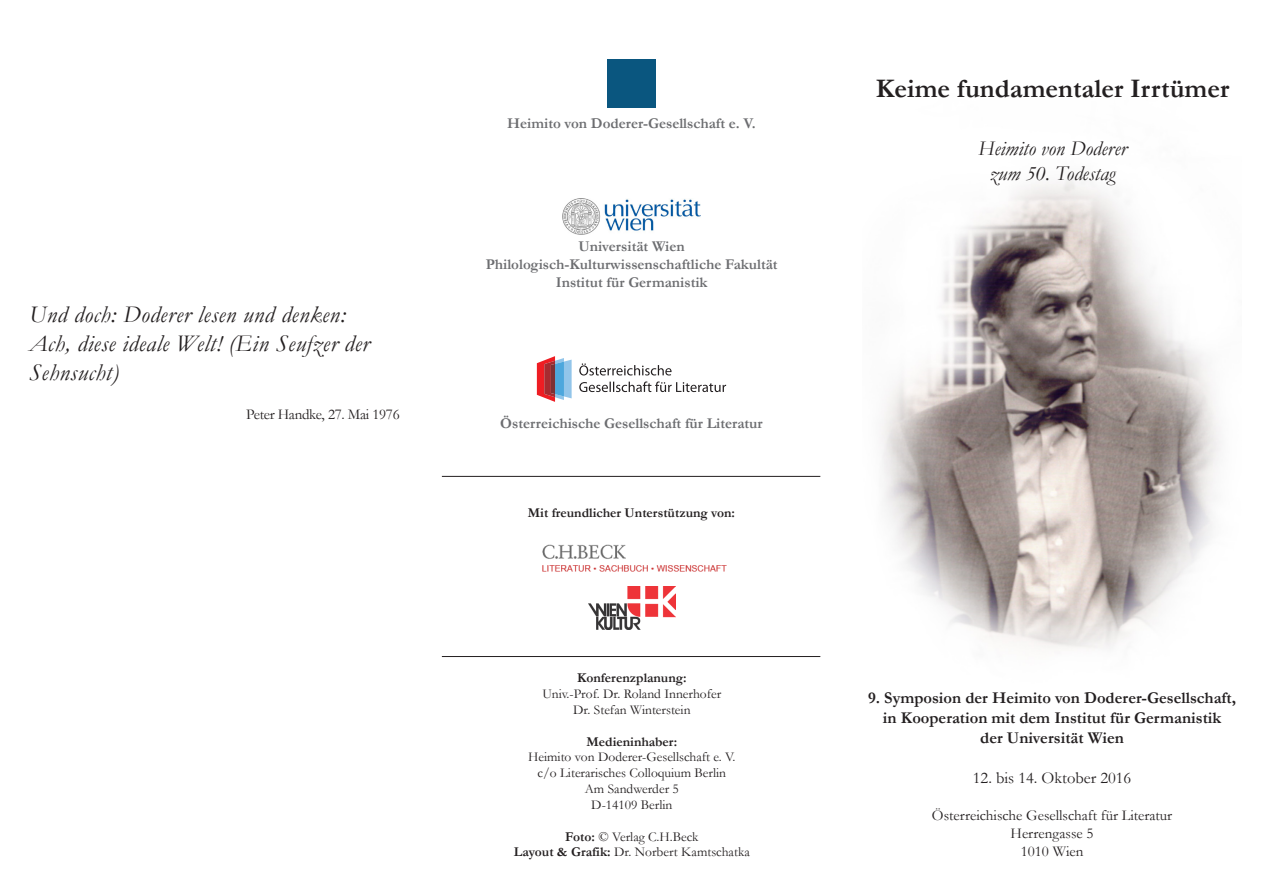
<style>
.page{position:relative;width:1263px;height:893px;background:#fff}
.page>*{position:absolute;margin:0;border:0;box-sizing:border-box;transform-origin:0 0}
.t1{font:700 27px "Garamond";color:#231f20}
.t2{font:italic 24px/28.8px "Garamond";letter-spacing:.02em;color:#231f20}
.t3{font:italic 21px "Garamond";color:#231f20}
.t4{font:700 16.5px "Garamond";color:#231f20}
.t5{font:16.5px "Garamond";color:#231f20}
.t6{font:700 15px "Garamond";color:#6c6d70}
.t7{font:15px "Garamond";color:#231f20}
.t8{font:15px "Garamond";letter-spacing:-.02em;color:#231f20}
.t9{font:13.5px "Garamond";color:#231f20}
.t10{font:700 13.5px "Garamond";color:#231f20}
.s1{font-weight:700}
</style>
<div class="page">
<img style="left:881px;top:176px;width:340px;height:472px">
<div style="left:607px;top:60px;width:49px;height:48px;background:#0a567f"></div>
<img style="left:542px;top:544px;width:184px;height:28px">
<img style="left:588px;top:586px;width:87px;height:44px">
<hr style="left:442px;top:476px;width:378px;height:1px;background:#231f20">
<hr style="left:442px;top:656px;width:378px;height:1px;background:#231f20">
<img style="left:562px;top:198px;width:139px;height:36px">
<svg style="left:579px;top:363px;width:92px;height:12px"></svg>
<svg style="left:579px;top:381px;width:147px;height:11px"></svg>
<svg style="left:537px;top:356px;width:35px;height:46px"></svg>
<p class="t2" style="left:29px;top:300px;width:318px">Und doch: Doderer lesen und denken:</p>
<p class="t2" style="left:29px;top:329px;width:342px">Ach, diese ideale Welt! (Ein Seufzer der<br>Sehnsucht)</p>
<p class="t8" style="left:246px;top:406px;width:155px">Peter Handke, 27. Mai 1976</p>
<p class="t6" style="left:507px;top:114px;width:250px">Heimito von Doderer-Gesellschaft e. V.</p>
<p class="t6" style="left:578px;top:238px;width:108px">Universität Wien</p>
<p class="t6" style="left:486px;top:256px;width:293px">Philologisch-Kulturwissenschaftliche Fakultät</p>
<p class="t6" style="left:556px;top:274px;width:153px">Institut für Germanistik</p>
<p class="t6" style="left:500px;top:414px;width:264px">Österreichische Gesellschaft für Literatur</p>
<p class="t10" style="left:528px;top:505px;width:209px">Mit freundlicher Unterstützung von:</p>
<p class="t10" style="left:577px;top:670px;width:111px">Konferenzplanung:</p>
<p class="t9" style="left:542px;top:686px;width:180px">Univ.-Prof. Dr. Roland Innerhofer</p>
<p class="t9" style="left:573px;top:701px;width:119px">Dr. Stefan Winterstein</p>
<p class="t10" style="left:586px;top:733px;width:92px">Medieninhaber:</p>
<p class="t9" style="left:528px;top:749px;width:209px">Heimito von Doderer-Gesellschaft e. V.</p>
<p class="t9" style="left:538px;top:765px;width:190px">c/o Literarisches Colloquium Berlin</p>
<p class="t9" style="left:585px;top:781px;width:96px">Am Sandwerder 5</p>
<p class="t9" style="left:591px;top:796px;width:83px">D-14109 Berlin</p>
<p class="t9" style="left:565px;top:828px;width:135px"><span class="s1">Foto:</span> © Verlag C.H.Beck</p>
<p class="t9" style="left:514px;top:844px;width:237px"><span class="s1">Layout &amp; Grafik:</span> Dr. Norbert Kamtschatka</p>
<p class="t1" style="left:876px;top:73px;width:355px">Keime fundamentaler Irrtümer</p>
<p class="t3" style="left:978px;top:136px;width:150px">Heimito von Doderer</p>
<p class="t3" style="left:989px;top:161px;width:127px">zum 50. Todestag</p>
<p class="t4" style="left:868px;top:688px;width:369px">9. Symposion der Heimito von Doderer-Gesellschaft,</p>
<p class="t4" style="left:883px;top:708px;width:340px">in Kooperation mit dem Institut für Germanistik</p>
<p class="t4" style="left:980px;top:728px;width:145px">der Universität Wien</p>
<p class="t5" style="left:973px;top:767px;width:160px">12. bis 14. Oktober 2016</p>
<p class="t7" style="left:932px;top:807px;width:242px">Österreichische Gesellschaft für Literatur</p>
<p class="t7" style="left:1010px;top:825px;width:85px">Herrengasse 5</p>
<p class="t7" style="left:1021px;top:843px;width:64px">1010 Wien</p>
</div>
